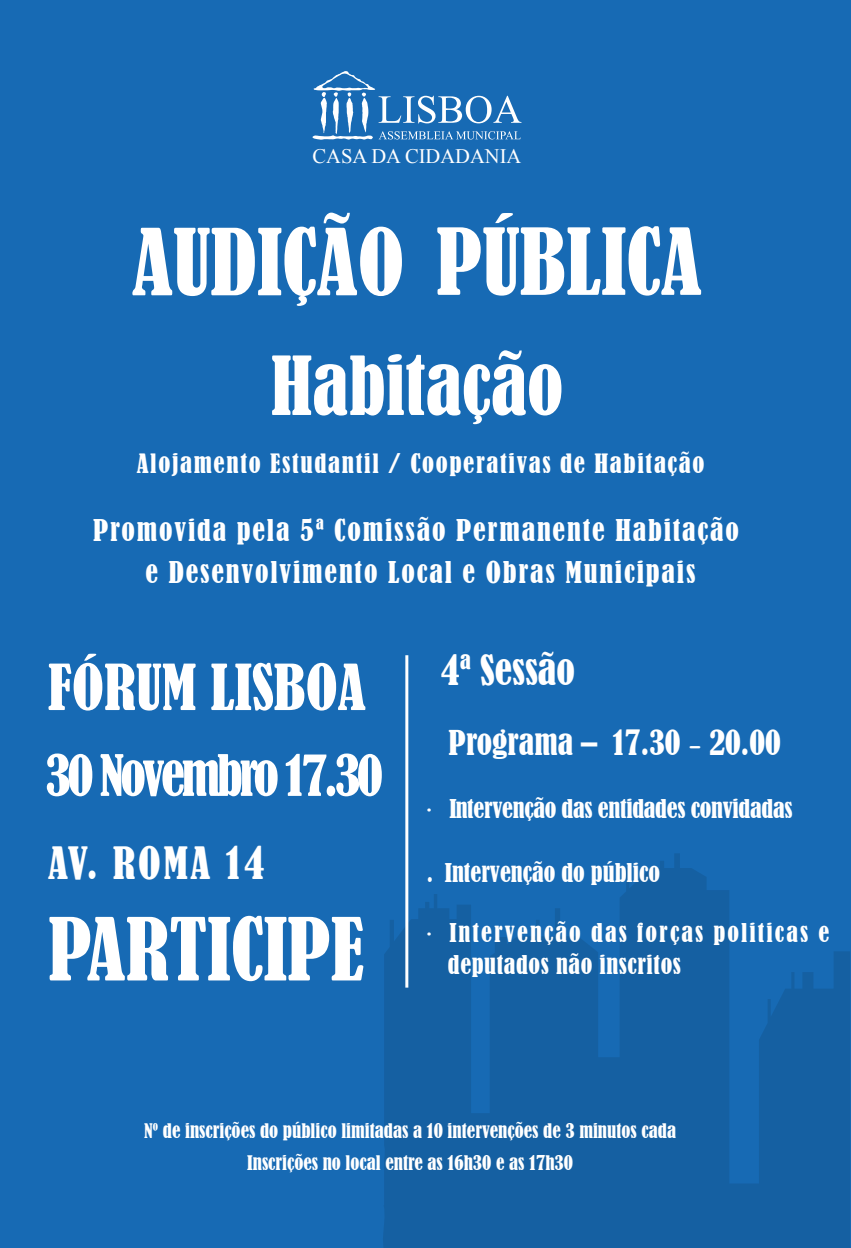
<style>
.page{position:relative;width:851px;height:1248px;background:#fff}
.page>*{position:absolute;margin:0;border:0;box-sizing:border-box;transform-origin:0 0}
.t1{font:condensed 85.65px "Bernard";color:#fff}
.t2{font:condensed 80.62px "Bernard";color:#fff}
.t3{font:condensed 75.5px "Bernard";color:#fff}
.t4{font:condensed 58.92px "Bernard";color:#fff}
.t5{font:condensed 53.05px "Bernard";letter-spacing:-.065em;color:#fff}
.t6{font:condensed 41.8px "Bernard";letter-spacing:.06em;color:#fff}
.t7{font:condensed 38.7px "Bernard";color:#fff}
.t8{font:condensed 32.12px "Bernard";color:#fff}
.t9{font:condensed 28.12px/42.1px "Bernard";letter-spacing:.065em;color:#fff;text-align:center}
.t10{font:condensed 25px "Bernard";letter-spacing:.065em;color:#fff}
.t11{font:condensed 24.27px "Bernard";color:#fff}
.t12{font:condensed 24.27px/31.8px "Bernard";letter-spacing:.085em;color:#fff}
.t13{font:20.52px "Times New Roman";color:#fff}
.t14{font:condensed 18.85px/31.9px "Bernard";color:#fff;text-align:center}
.s1{font-family:"Static";font-stretch:normal}
.s2{font-family:"Static";font-weight:700;font-stretch:normal}
</style>
<div class="page">
<div style="left:0;top:0;width:850px;height:1247px;background:#176ab4"></div>
<svg style="left:312px;top:71px;width:209px;height:69px"></svg>
<svg style="left:383px;top:853px;width:467px;height:394px;fill:#1560a2"></svg>
<hr style="left:405px;top:655px;width:3px;height:332px;background:#fff">
<p class="t13" style="left:312px;top:143px;width:210px">CASA DA CIDADANIA</p>
<h1 class="t1" style="left:132px;top:212px;width:571px">AUDIÇÃO PÚBLICA</h1>
<h3 class="t3" style="left:270px;top:342px;width:294px">Habitação</h3>
<h3 class="t10" style="left:137px;top:449px;width:569px">Alojamento Estudantil / Cooperativas de Habitação</h3>
<h3 class="t9" style="left:93px;top:510px;width:647px">Promovida pela 5ª Comissão Permanente Habitação e Desenvolvimento Local e Obras Municipais</h3>
<h3 class="t4" style="left:48px;top:653px;width:319px">FÓRUM LISBOA</h3>
<h3 class="t5" style="left:45px;top:744px;width:339px">30 Novembro 17.30</h3>
<h3 class="t6" style="left:48px;top:838px;width:218px">AV. ROMA 14</h3>
<h2 class="t2" style="left:48px;top:902px;width:318px">PARTICIPE</h2>
<h3 class="t7" style="left:441px;top:648px;width:136px">4ª Sessão</h3>
<h3 class="t8" style="left:448px;top:723px;width:333px">Programa – 17.30 <span class="s1">-</span> 20.00</h3>
<p class="t11" style="left:426px;top:794px;width:367px"><span class="s2">·</span> Intervenção das entidades convidadas</p>
<p class="t11" style="left:426px;top:858px;width:235px">. Intervenção do público</p>
<p class="t12" style="left:448px;top:917px;width:383px;text-indent:-21px"><span class="s2">·</span> Intervenção das forças politicas e deputados não inscritos</p>
<p class="t14" style="left:144px;top:1115px;width:533px">Nº de inscrições do público limitadas a 10 intervenções de 3 minutos cada<br>Inscrições no local entre as 16h30 e as 17h30</p>
</div>
